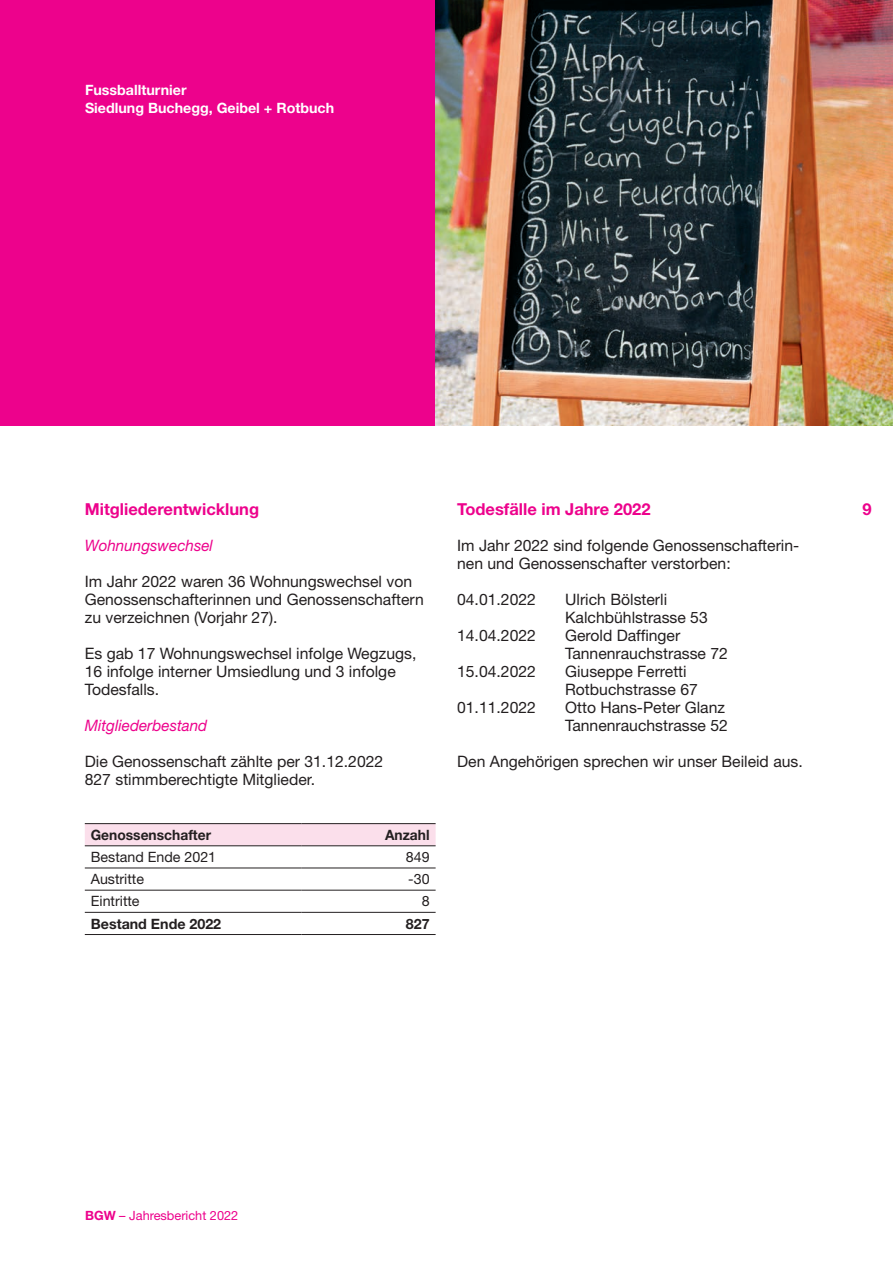
<style>
.page{position:relative;width:893px;height:1263px;background:#fff}
.page>*{position:absolute;margin:0;border:0;box-sizing:border-box;transform-origin:0 0}
.t1{font:700 16.5px "Helvetica Neue LT Std";color:#ed028c}
.t2{font:15.75px/18px "Helvetica Neue LT Std";color:#231f20}
.t3{font:italic 15.75px "Helvetica Neue LT Std";color:#ed028c}
.t4{font:700 14.25px/18.3px "Helvetica Neue LT Std";color:#fff}
.t5{font:700 14.25px "Helvetica Neue LT Std";color:#231f20}
.t6{font:14.25px "Helvetica Neue LT Std";color:#231f20}
.t7{font:12.75px "Helvetica Neue LT Std";color:#ed028c}
.s1{font-weight:700}
</style>
<div class="page">
<div style="left:85px;top:824px;width:351px;height:21px;background:#fbdfeb"></div>
<hr style="left:85px;top:823px;width:217px;height:1px;background:#231f20">
<hr style="left:302px;top:823px;width:134px;height:1px;background:#231f20">
<hr style="left:85px;top:845px;width:217px;height:1px;background:#231f20">
<hr style="left:302px;top:845px;width:134px;height:1px;background:#231f20">
<hr style="left:85px;top:868px;width:217px;height:1px;background:#231f20">
<hr style="left:302px;top:868px;width:134px;height:1px;background:#231f20">
<hr style="left:85px;top:890px;width:217px;height:1px;background:#231f20">
<hr style="left:302px;top:890px;width:134px;height:1px;background:#231f20">
<hr style="left:85px;top:912px;width:217px;height:1px;background:#231f20">
<hr style="left:302px;top:912px;width:134px;height:1px;background:#231f20">
<hr style="left:85px;top:934px;width:217px;height:1px;background:#231f20">
<hr style="left:302px;top:934px;width:134px;height:1px;background:#231f20">
<div style="left:0;top:0;width:436px;height:425px;background:#ed028c"></div>
<img style="left:436px;top:0;width:457px;height:425px">
<p class="t4" style="left:85px;top:81px;width:251px">Fussballturnier<br>Siedlung Buchegg, Geibel + Rotbuch</p>
<p class="t1" style="left:85px;top:499px;width:176px">Mitgliederentwicklung</p>
<p class="t3" style="left:85px;top:536px;width:130px">Wohnungswechsel</p>
<p class="t2" style="left:85px;top:572px;width:340px">Im Jahr 2022 waren 36 Wohnungswechsel von<br>Genossenschafterinnen und Genossenschaftern zu verzeichnen (Vorjahr 27).</p>
<p class="t2" style="left:85px;top:644px;width:333px">Es gab 17 Wohnungswechsel infolge Wegzugs,<br>16 infolge interner Umsiedlung und 3 infolge<br>Todesfalls.</p>
<p class="t3" style="left:85px;top:716px;width:124px">Mitgliederbestand</p>
<p class="t2" style="left:85px;top:752px;width:300px">Die Genossenschaft zählte per 31.12.2022<br>827 stimmberechtigte Mitglieder.</p>
<p class="t5" style="left:91px;top:826px;width:122px">Genossenschafter</p>
<p class="t5" style="left:385px;top:826px;width:46px">Anzahl</p>
<p class="t6" style="left:91px;top:848px;width:127px">Bestand Ende 2021</p>
<p class="t6" style="left:406px;top:848px;width:25px">849</p>
<p class="t6" style="left:91px;top:870px;width:55px">Austritte</p>
<p class="t6" style="left:408px;top:870px;width:23px">-30</p>
<p class="t6" style="left:91px;top:893px;width:50px">Eintritte</p>
<p class="t6" style="left:422px;top:893px;width:9px">8</p>
<p class="t5" style="left:91px;top:915px;width:132px">Bestand Ende 2022</p>
<p class="t5" style="left:406px;top:915px;width:25px">827</p>
<p class="t1" style="left:457px;top:499px;width:195px">Todesfälle im Jahre 2022</p>
<p class="t2" style="left:457px;top:536px;width:344px">Im Jahr 2022 sind folgende Genossenschafterin&shy;nen und Genossenschafter verstorben:</p>
<p class="t2" style="left:457px;top:590px;width:80px">04.01.2022</p>
<p class="t2" style="left:565px;top:590px;width:144px">Ulrich Bölsterli<br>Kalchbühlstrasse 53</p>
<p class="t2" style="left:457px;top:626px;width:80px">14.04.2022</p>
<p class="t2" style="left:565px;top:626px;width:164px">Gerold Daffinger<br>Tannenrauchstrasse 72</p>
<p class="t2" style="left:457px;top:662px;width:80px">15.04.2022</p>
<p class="t2" style="left:565px;top:662px;width:134px">Giuseppe Ferretti<br>Rotbuchstrasse 67</p>
<p class="t2" style="left:457px;top:698px;width:80px">01.11.2022</p>
<p class="t2" style="left:565px;top:698px;width:164px">Otto Hans-Peter Glanz<br>Tannenrauchstrasse 52</p>
<p class="t2" style="left:457px;top:752px;width:347px">Den Angehörigen sprechen wir unser Beileid aus.</p>
<p class="t1" style="left:862px;top:499px;width:11px">9</p>
<p class="t7" style="left:85px;top:1208px;width:155px"><span class="s1">BGW</span> – Jahresbericht 2022</p>
</div>
